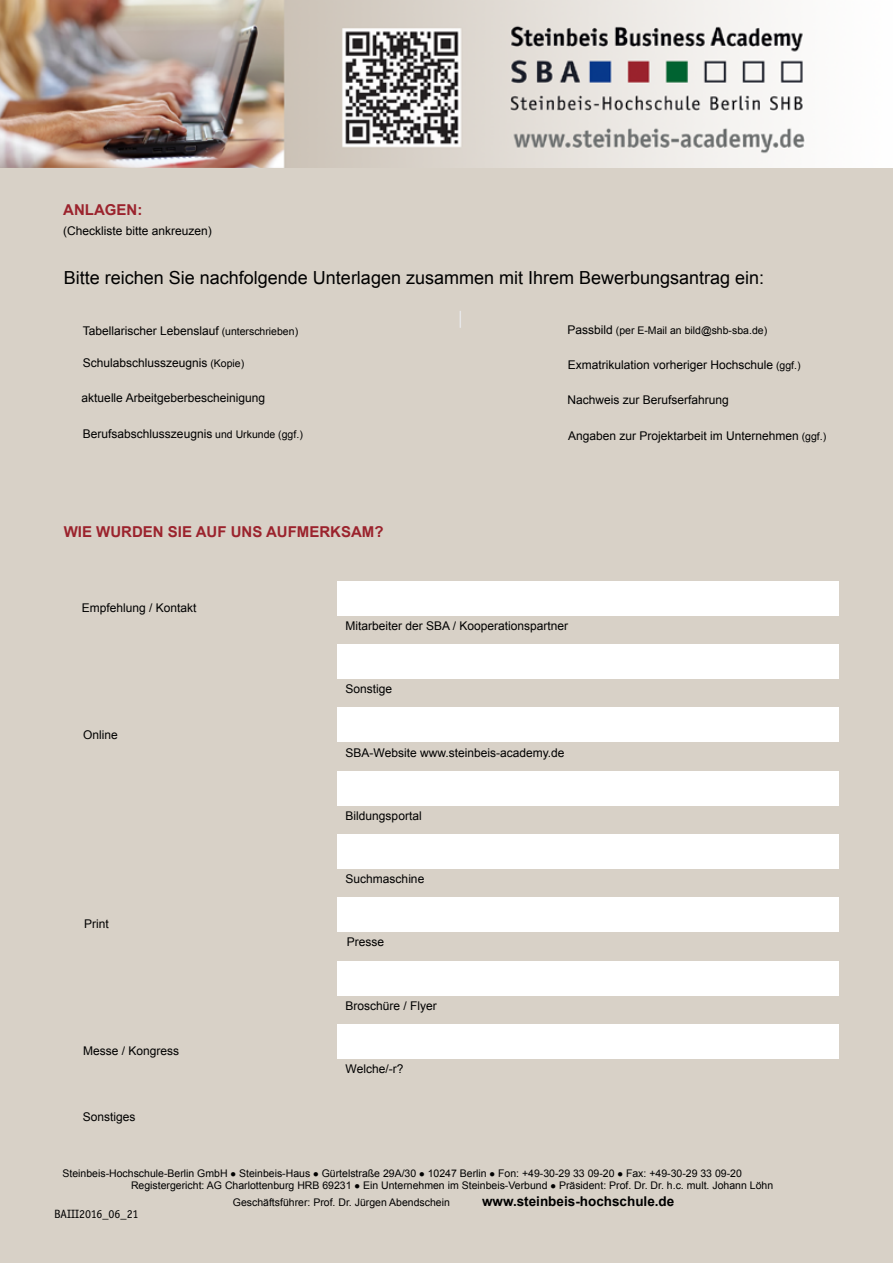
<style>
.page{position:relative;width:893px;height:1263px;background:#fff}
.page>*{position:absolute;margin:0;border:0;box-sizing:border-box;transform-origin:0 0}
.t1{font:18px "Arial";color:#000}
.t2{font:700 15px "Arial";color:#9b232d}
.t3{font:700 13.5px "Arial";color:#000}
.t4{font:12px "Arial";color:#000}
.t5{font:12px "Officina Sans ITC Std";color:#000}
.t6{font:10.5px/12.6px "Arial";color:#000}
.s1{font-size:10.5px}
.s2{font-size:12px}
</style>
<div class="page">
<div style="left:0;top:168px;width:893px;height:1095px;background:#d8d1c7"></div>
<img style="left:0;top:0;width:805px;height:168px">
<svg style="left:460px;top:311px;width:1px;height:17px"></svg>
<div style="left:337px;top:581px;width:502px;height:34px;background:#fff"></div>
<div style="left:337px;top:644px;width:502px;height:34px;background:#fff"></div>
<div style="left:337px;top:708px;width:502px;height:34px;background:#fff"></div>
<div style="left:337px;top:771px;width:502px;height:34px;background:#fff"></div>
<div style="left:337px;top:834px;width:502px;height:34px;background:#fff"></div>
<div style="left:337px;top:897px;width:502px;height:34px;background:#fff"></div>
<div style="left:337px;top:962px;width:502px;height:34px;background:#fff"></div>
<div style="left:337px;top:1024px;width:502px;height:34px;background:#fff"></div>
<p class="t2" style="left:63px;top:199px;width:81px">ANLAGEN:</p>
<p class="t4" style="left:63px;top:223px;width:150px">(Checkliste bitte ankreuzen)</p>
<h1 class="t1" style="left:64px;top:266px;width:702px">Bitte reichen Sie nachfolgende Unterlagen zusammen mit Ihrem Bewerbungsantrag ein:</h1>
<p class="t4" style="left:83px;top:323px;width:217px">Tabellarischer Lebenslauf <span class="s1">(unterschrieben)</span></p>
<p class="t4" style="left:83px;top:355px;width:163px">Schulabschlusszeugnis <span class="s1">(Kopie)</span></p>
<p class="t4" style="left:82px;top:390px;width:185px">aktuelle Arbeitgeberbescheinigung</p>
<p class="t4" style="left:83px;top:425px;width:221px">Berufsabschlusszeugnis <span class="s1">und Urkunde (ggf.)</span></p>
<p class="t2" style="left:64px;top:521px;width:321px">WIE WURDEN SIE AUF UNS AUFMERKSAM?</p>
<p class="t4" style="left:82px;top:600px;width:116px">Empfehlung / Kontakt</p>
<p class="t6" style="left:568px;top:324px;width:201px"><span class="s2">Passbild</span> (per E-Mail an bild@shb-sba.de)</p>
<p class="t4" style="left:568px;top:357px;width:234px">Exmatrikulation vorheriger Hochschule <span class="s1">(ggf.)</span></p>
<p class="t4" style="left:568px;top:392px;width:163px">Nachweis zur Berufserfahrung</p>
<p class="t4" style="left:568px;top:427px;width:260px">Angaben zur Projektarbeit im Unternehmen <span class="s1">(ggf.)</span></p>
<p class="t4" style="left:345px;top:618px;width:224px">Mitarbeiter der SBA / Kooperationspartner</p>
<p class="t4" style="left:83px;top:726px;width:36px">Online</p>
<p class="t4" style="left:84px;top:916px;width:26px">Print</p>
<p class="t4" style="left:83px;top:1042px;width:98px">Messe / Kongress</p>
<p class="t4" style="left:83px;top:1108px;width:54px">Sonstiges</p>
<p class="t4" style="left:345px;top:681px;width:48px">Sonstige</p>
<p class="t4" style="left:346px;top:744px;width:220px">SBA-Website www.steinbeis-academy.de</p>
<p class="t4" style="left:346px;top:807px;width:78px">Bildungsportal</p>
<p class="t4" style="left:346px;top:870px;width:80px">Suchmaschine</p>
<p class="t4" style="left:347px;top:934px;width:39px">Presse</p>
<p class="t4" style="left:345px;top:998px;width:93px">Broschüre / Flyer</p>
<p class="t4" style="left:346px;top:1060px;width:59px">Welche/-r?</p>
<p class="t6" style="left:131px;top:1167px;width:644px;text-indent:-69px">Steinbeis-Hochschule-Berlin GmbH ● Steinbeis-Haus ● Gürtelstraße 29A/30 ● 10247 Berlin ● Fon: +49-30-29 33 09-20 ● Fax: +49-30-29 33 09-20<br>Registergericht: AG Charlottenburg HRB 69231 ● Ein Unternehmen im Steinbeis-Verbund ● Präsident: Prof. Dr. Dr. h.c. mult. Johann Löhn</p>
<p class="t6" style="left:233px;top:1195px;width:219px">Geschäftsführer: Prof. Dr. Jürgen Abendschein</p>
<p class="t3" style="left:482px;top:1191px;width:194px">www.steinbeis-hochschule.de</p>
<p class="t5" style="left:54px;top:1207px;width:86px">BAIII2016_06_21</p>
</div>
